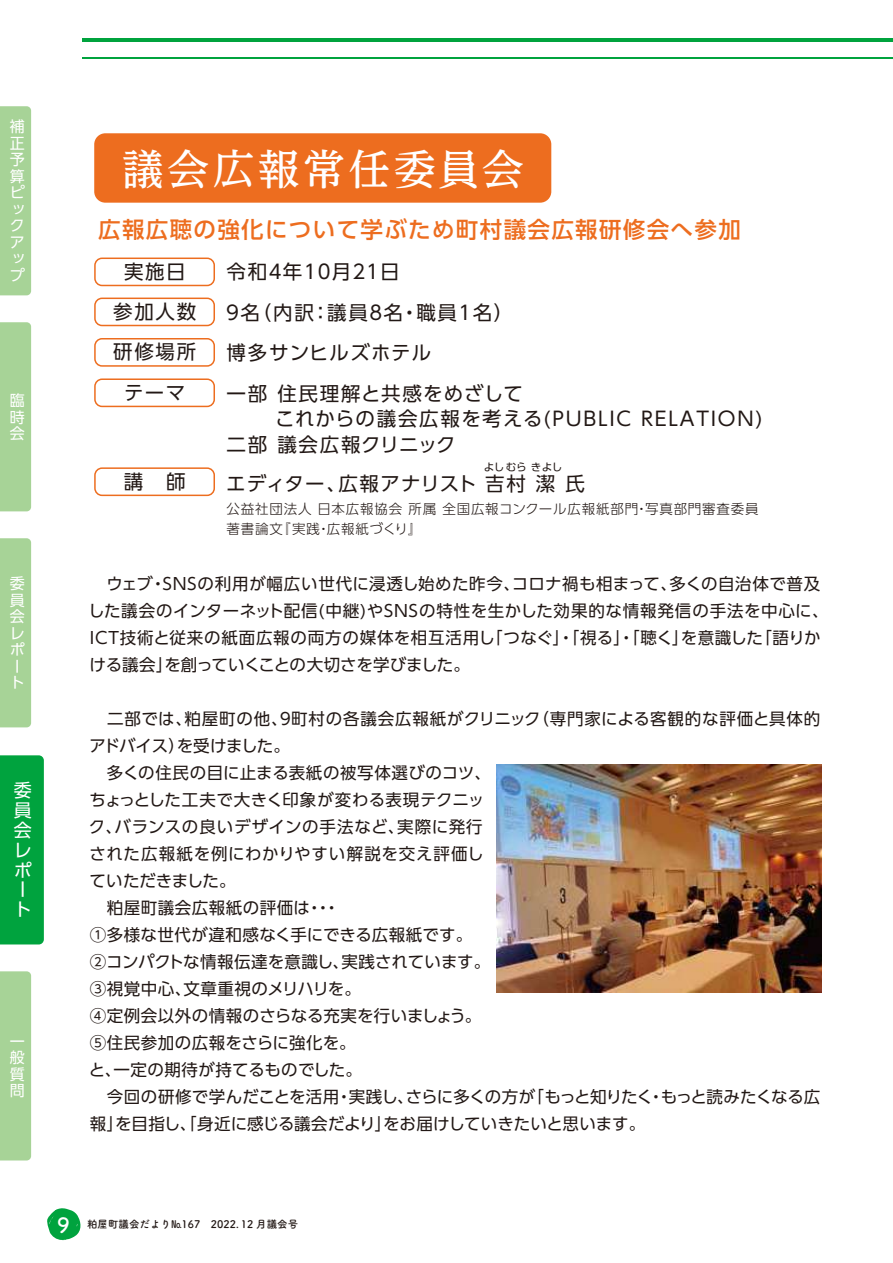
<style>
.page{position:relative;width:893px;height:1263px;background:#fff}
.page>*{position:absolute;margin:0;border:0;box-sizing:border-box;transform-origin:0 0}
.t1{font:500 42px "UD Reimin Pr 6";letter-spacing:.08em;color:#fff}
.t2{font:500 22.5px "UD Shin Go Pr 6";letter-spacing:.06em;color:#ed6d1f}
.t3{font:19.5px/40.3px "UD Shin Go Pro";letter-spacing:.09em;color:#221815}
.t4{font:19.5px/40.5px "UD Shin Go Pro";letter-spacing:.035em;color:#221815}
.t5{font:19.5px "UD Shin Go Pro";letter-spacing:.065em;color:#221815}
.t6{font:18px/19.8px "UD Shin Go Pr 6";color:#fff}
.t7{font:16.5px/27px "UD Shin Go Pro";letter-spacing:.025em;color:#221815}
.t8{font:16.5px "UD Shin Go Pro";letter-spacing:-.015em;color:#221815}
.t9{font:15px/16.5px "UD Shin Go Pr 6";color:#fff}
.t10{font:300 13.5px/19.5px "UD Shin Go Pro";letter-spacing:.06em;color:#221815}
.t11{font:10.5px "Tsuku A Rd Gothic Std B";color:#221815}
.t12{font:10.5px "UD Shin Go Pro";letter-spacing:.005em;color:#221815}
.s1{font-size:21px;color:#fff}
</style>
<div class="page">
<hr style="left:83px;top:38px;width:810px;height:4px;background:#00a33e">
<hr style="left:83px;top:57px;width:810px;height:1px;background:#00a33e">
<svg style="left:47px;top:1208px;width:34px;height:33px"></svg>
<div style="left:0;top:755px;width:44px;height:189px;background:#00a33e"></div>
<div style="left:0;top:106px;width:31px;height:189px;background:#a7d397"></div>
<div style="left:0;top:538px;width:31px;height:189px;background:#a7d397"></div>
<div style="left:0;top:971px;width:31px;height:189px;background:#a7d397"></div>
<div style="left:0;top:322px;width:31px;height:189px;background:#a7d397"></div>
<div style="left:94px;top:133px;width:457px;height:70px;background:#ed6d1f;border-radius:11px"></div>
<img style="left:497px;top:765px;width:324px;height:227px">
<div style="left:94px;top:258px;width:121px;height:28px;border:2px solid #ed6d1f;border-radius:7px"></div>
<div style="left:94px;top:298px;width:121px;height:28px;border:2px solid #ed6d1f;border-radius:7px"></div>
<div style="left:94px;top:338px;width:121px;height:29px;border:2px solid #ed6d1f;border-radius:7px"></div>
<div style="left:94px;top:378px;width:121px;height:29px;border:2px solid #ed6d1f;border-radius:7px"></div>
<div style="left:94px;top:467px;width:121px;height:29px;border:2px solid #ed6d1f;border-radius:7px"></div>
<p class="t9" style="left:10px;top:118px;width:17px">補正予算ピックアップ</p>
<p class="t9" style="left:10px;top:392px;width:16px;text-align:justify">臨時会</p>
<p class="t9" style="left:10px;top:575px;width:16px">委員会レポート</p>
<p class="t6" style="left:14px;top:780px;width:19px">委員会レポート</p>
<p class="t9" style="left:10px;top:1032px;width:16px;text-align:justify">一般質問</p>
<h1 class="t1" style="left:122px;top:135px;width:404px">議会広報常任委員会</h1>
<h2 class="t2" style="left:98px;top:211px;width:644px">広報広聴の強化について学ぶため町村議会広報研修会へ参加</h2>
<p class="t3" style="left:113px;top:251px;width:85px;text-align:center">実施日参加人数研修場所テーマ</p>
<p class="t5" style="left:124px;top:466px;width:64px">講　師</p>
<p class="t4" style="left:223px;top:251px;width:301px">令和４年１０月２１日<br>９名（内訳：議員８名・職員１名）博多サンヒルズホテル<br>一部 住民理解と共感をめざして</p>
<p class="t3" style="left:227px;top:405px;width:537px;line-height:25.5px;text-indent:48px">これからの議会広報を考える(PUBLIC RELATION)二部 議会広報クリニック</p>
<p class="t12" style="left:484px;top:458px;width:80px">よし むらきよし</p>
<p class="t5" style="left:226px;top:467px;width:360px">エディター、広報アナリスト 吉村 潔 氏</p>
<p class="t10" style="left:227px;top:499px;width:534px">公益社団法人 日本広報協会 所属 全国広報コンクール広報紙部門・写真部門審査委員著書論文『実践・広報紙づくり』</p>
<p class="t7" style="left:90px;top:570px;width:732px">　ウェブ・ＳＮＳの利用が幅広い世代に浸透し始めた昨今、コロナ禍も相まって、多くの自治体で普及</p>
<p class="t7" style="left:88px;top:597px;width:742px">した議会のインターネット配信(中継)やＳＮＳの特性を生かした効果的な情報発信の手法を中心に、</p>
<p class="t7" style="left:84px;top:624px;width:738px">ＩＣＴ技術と従来の紙面広報の両方の媒体を相互活用し「つなぐ」・「視る」・「聴く」を意識した「語りか</p>
<p class="t8" style="left:89px;top:652px;width:382px">ける議会」を創っていくことの大切さを学びました。</p>
<p class="t7" style="left:89px;top:705px;width:733px">　二部では、粕屋町の他、９町村の各議会広報紙がクリニック（専門家による客観的な評価と具体的アドバイス）を受けました。<br>　多くの住民の目に止まる表紙の被写体選びのコツ、<br>ちょっとした工夫で大きく印象が変わる表現テクニッ<br>ク、バランスの良いデザインの手法など、実際に発行<br>された広報紙を例にわかりやすい解説を交え評価し<br>ていただきました。<br>　粕屋町議会広報紙の評価は・・・<br>①多様な世代が違和感なく手にできる広報紙です。<br>②コンパクトな情報伝達を意識し、実践されています。<br>③視覚中心、文章重視のメリハリを。<br>④定例会以外の情報のさらなる充実を行いましょう。<br>⑤住民参加の広報をさらに強化を。<br>と、一定の期待が持てるものでした。<br>　今回の研修で学んだことを活用・実践し、さらに多くの方が「もっと知りたく・もっと読みたくなる広報」を目指し、「身近に感じる議会だより」をお届けしていきたいと思います。</p>
<p class="t11" style="left:57px;top:1216px;width:243px"><span class="s1">9</span> 粕屋町議会だより№167　2022. 12 月議会号</p>
</div>
